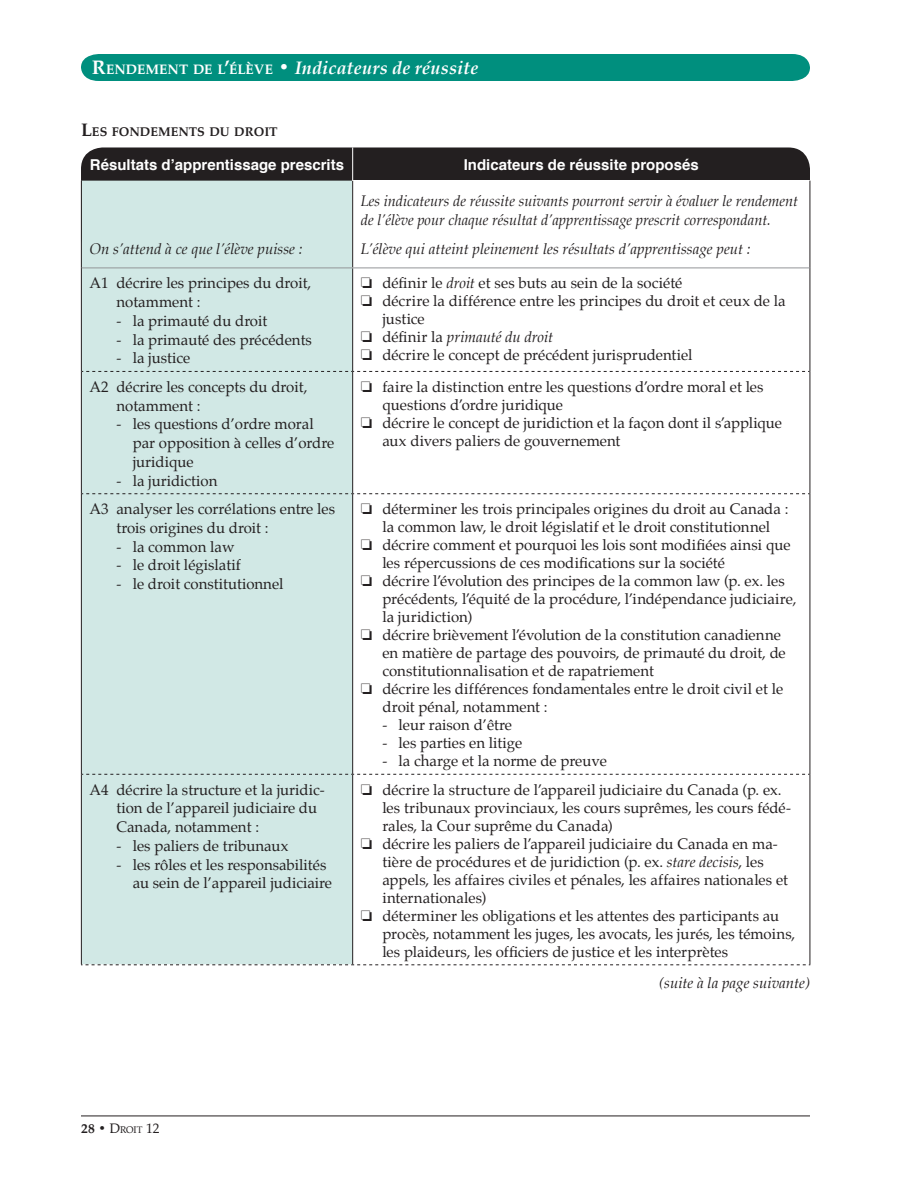
<style>
.page{position:relative;width:918px;height:1188px;background:#fff}
.page>*{position:absolute;margin:0;border:0;box-sizing:border-box;transform-origin:0 0}
.Page_header{font:italic 700 18px "Palatino";letter-spacing:.015em;color:#fff}
.Body_Checkbox_bullet{font:15px/18px "Palatino";color:#231f20}
.Bullet_RAP_sub{font:15px/18.8px "Palatino";color:#231f20}
.Body_text{font:italic 15px/18.8px "Palatino";color:#231f20}
.Bullet_RAP{font:15px/18.8px "Palatino";color:#231f20}
.AI_table_head{font:700 15px "Helvetica";color:#fff}
.Body_Checkbox_bullet-2{font:italic 15px "Palatino";letter-spacing:-.01em;color:#231f20}
.B_Head{font:700 12.6px "Palatino";color:#231f20}
.t1{font:9.45px "Palatino";color:#231f20}
.s1{font-style:normal;font-size:19.5px}
.s2{font-style:normal;font-size:13.65px}
.s3{font-size:18px}
.s4{font-style:italic}
.s5{font-style:normal}
.s6{font-weight:700;font-size:13.5px}
.s7{font-size:13.5px}
</style>
<div class="page">
<div style="left:81px;top:54px;width:729px;height:27px;background:#008f7e"></div>
<hr style="left:81px;top:1116px;width:729px;height:1px;background:#231f20">
<div style="left:81px;top:147px;width:729px;height:111px;background:#231f20;border-radius:22px"></div>
<div style="left:82px;top:181px;width:270px;height:783px;background:#d1e8e5"></div>
<div style="left:353px;top:181px;width:457px;height:87px;background:#fff"></div>
<hr style="left:81px;top:371px;width:1px;height:123px;background:#231f20">
<hr style="left:352px;top:372px;width:1px;height:121px;background:#231f20">
<hr style="left:810px;top:371px;width:1px;height:123px;background:#231f20">
<hr style="left:81px;top:494px;width:1px;height:280px;background:#231f20">
<hr style="left:352px;top:494px;width:1px;height:280px;background:#231f20">
<hr style="left:810px;top:494px;width:1px;height:280px;background:#231f20">
<svg style="left:82px;top:493px;width:728px;height:1px"></svg>
<hr style="left:81px;top:268px;width:1px;height:103px;background:#231f20">
<hr style="left:352px;top:268px;width:1px;height:103px;background:#231f20">
<hr style="left:810px;top:268px;width:1px;height:103px;background:#231f20">
<svg style="left:82px;top:371px;width:728px;height:1px"></svg>
<svg style="left:82px;top:774px;width:728px;height:1px"></svg>
<hr style="left:81px;top:774px;width:1px;height:190px;background:#231f20">
<hr style="left:352px;top:775px;width:1px;height:189px;background:#231f20">
<hr style="left:810px;top:774px;width:1px;height:190px;background:#231f20">
<svg style="left:81px;top:964px;width:729px;height:1px"></svg>
<hr style="left:81px;top:181px;width:1px;height:87px;background:#231f20">
<hr style="left:352px;top:181px;width:1px;height:87px;background:#231f20">
<hr style="left:810px;top:181px;width:1px;height:87px;background:#231f20">
<hr style="left:82px;top:268px;width:271px;height:1px;background:#939598">
<hr style="left:353px;top:268px;width:457px;height:1px;background:#939598">
<hr style="left:352px;top:147px;width:1px;height:34px;background:#fff">
<p class="Page_header" style="left:92px;top:57px;width:388px"><span class="s1">R</span><span class="s2">ENDEMENT DE L</span><span class="s1">’</span><span class="s2">ÉLÈVE</span> <span class="s1">•</span> Indicateurs de réussite</p>
<p class="B_Head" style="left:81px;top:124px;width:198px"><span class="s3">L</span>ES FONDEMENTS DU DROIT</p>
<p class="AI_table_head" style="left:90px;top:151px;width:256px">Résultats d’apprentissage prescrits</p>
<p class="AI_table_head" style="left:464px;top:151px;width:237px">Indicateurs de réussite proposés</p>
<p class="Body_text" style="left:89px;top:241px;width:215px">On s’attend à ce que l’élève puisse :</p>
<p class="Bullet_RAP" style="left:116px;top:275px;width:196px;text-indent:-27px">A1 décrire les principes du droit, notamment :</p>
<p class="Bullet_RAP_sub" style="left:116px;top:313px;width:152px">- la primauté du droit</p>
<p class="Bullet_RAP_sub" style="left:116px;top:331px;width:197px">- la primauté des précédents</p>
<p class="Bullet_RAP_sub" style="left:116px;top:350px;width:75px">- la justice</p>
<p class="Bullet_RAP" style="left:116px;top:379px;width:192px;text-indent:-27px">A2 décrire les concepts du droit, notamment :</p>
<p class="Bullet_RAP_sub" style="left:133px;top:416px;width:203px;text-indent:-16px">- les questions d’ordre moral par opposition à celles d’ordre juridique</p>
<p class="Bullet_RAP_sub" style="left:116px;top:472px;width:103px">- la juridiction</p>
<p class="Bullet_RAP" style="left:116px;top:501px;width:220px;text-indent:-27px">A3 analyser les corrélations entre les trois origines du droit :</p>
<p class="Bullet_RAP_sub" style="left:116px;top:538px;width:120px">- la common law</p>
<p class="Bullet_RAP_sub" style="left:116px;top:557px;width:126px">- le droit législatif</p>
<p class="Bullet_RAP_sub" style="left:116px;top:576px;width:169px">- le droit constitutionnel</p>
<p class="Bullet_RAP" style="left:116px;top:781px;width:210px;text-indent:-27px">A4 décrire la structure et la juridic&shy;tion de l’appareil judiciaire du<br>Canada, notamment :</p>
<p class="Bullet_RAP_sub" style="left:116px;top:838px;width:173px">- les paliers de tribunaux</p>
<p class="Bullet_RAP_sub" style="left:133px;top:856px;width:201px;text-indent:-16px">- les rôles et les responsabilités au sein de l’appareil judiciaire</p>
<p class="Body_text" style="left:361px;top:193px;width:439px">Les indicateurs de réussite suivants pourront servir à évaluer le rendement de l’élève pour chaque résultat d’apprentissage prescrit correspondant.</p>
<p class="Body_text" style="left:361px;top:241px;width:391px">L’élève qui atteint pleinement les résultats d’apprentissage peut :</p>
<p class="Body_Checkbox_bullet" style="left:382px;top:275px;width:302px">définir le <span class="s4">droit</span> et ses buts au sein de la société</p>
<p class="Body_Checkbox_bullet" style="left:382px;top:293px;width:405px">décrire la différence entre les principes du droit et ceux de la justice</p>
<p class="Body_Checkbox_bullet-2" style="left:382px;top:328px;width:172px"><span class="s5">définir la</span> primauté du droit</p>
<p class="Body_Checkbox_bullet" style="left:382px;top:347px;width:312px">décrire le concept de précédent jurisprudentiel</p>
<p class="Body_Checkbox_bullet" style="left:382px;top:379px;width:383px">faire la distinction entre les questions d’ordre moral et les questions d’ordre juridique</p>
<p class="Body_Checkbox_bullet" style="left:382px;top:415px;width:401px">décrire le concept de juridiction et la façon dont il s’applique aux divers paliers de gouvernement</p>
<p class="Body_Checkbox_bullet" style="left:382px;top:501px;width:408px">déterminer les trois principales origines du droit au Canada : la common law, le droit législatif et le droit constitutionnel</p>
<p class="Body_Checkbox_bullet" style="left:382px;top:537px;width:410px">décrire comment et pourquoi les lois sont modifiées ainsi que les répercussions de ces modifications sur la société</p>
<p class="Body_Checkbox_bullet" style="left:382px;top:573px;width:416px">décrire l’évolution des principes de la common law (p. ex. les précédents, l’équité de la procédure, l’indépendance judiciaire, la juridiction)</p>
<p class="Body_Checkbox_bullet" style="left:382px;top:627px;width:405px">décrire brièvement l’évolution de la constitution canadienne en matière de partage des pouvoirs, de primauté du droit, de constitutionnalisation et de rapatriement</p>
<p class="Body_Checkbox_bullet" style="left:382px;top:681px;width:402px">décrire les différences fondamentales entre le droit civil et le droit pénal, notamment :</p>
<p class="Body_Checkbox_bullet" style="left:382px;top:717px;width:131px">- leur raison d’être</p>
<p class="Body_Checkbox_bullet" style="left:382px;top:735px;width:142px">- les parties en litige</p>
<p class="Body_Checkbox_bullet" style="left:382px;top:753px;width:226px">- la charge et la norme de preuve</p>
<p class="Body_Checkbox_bullet" style="left:382px;top:782px;width:410px">décrire la structure de l’appareil judiciaire du Canada (p. ex. les tribunaux provinciaux, les cours suprêmes, les cours fédé&shy;rales, la Cour suprême du Canada)</p>
<p class="Body_Checkbox_bullet" style="left:382px;top:836px;width:407px">décrire les paliers de l’appareil judiciaire du Canada en ma&shy;tière de procédures et de juridiction (p. ex. <span class="s4">stare decisis</span>, les appels, les affaires civiles et pénales, les affaires nationales et internationales)</p>
<p class="Body_Checkbox_bullet" style="left:382px;top:908px;width:415px">déterminer les obligations et les attentes des participants au procès, notamment les juges, les avocats, les jurés, les témoins, les plaideurs, les officiers de justice et les interprètes</p>
<p class="Body_text" style="left:659px;top:976px;width:152px">(suite à la page suivante)</p>
<p class="t1" style="left:81px;top:1123px;width:80px"><span class="s6">28 •</span> <span class="s7">D</span>roit <span class="s7">12</span></p>
</div>
